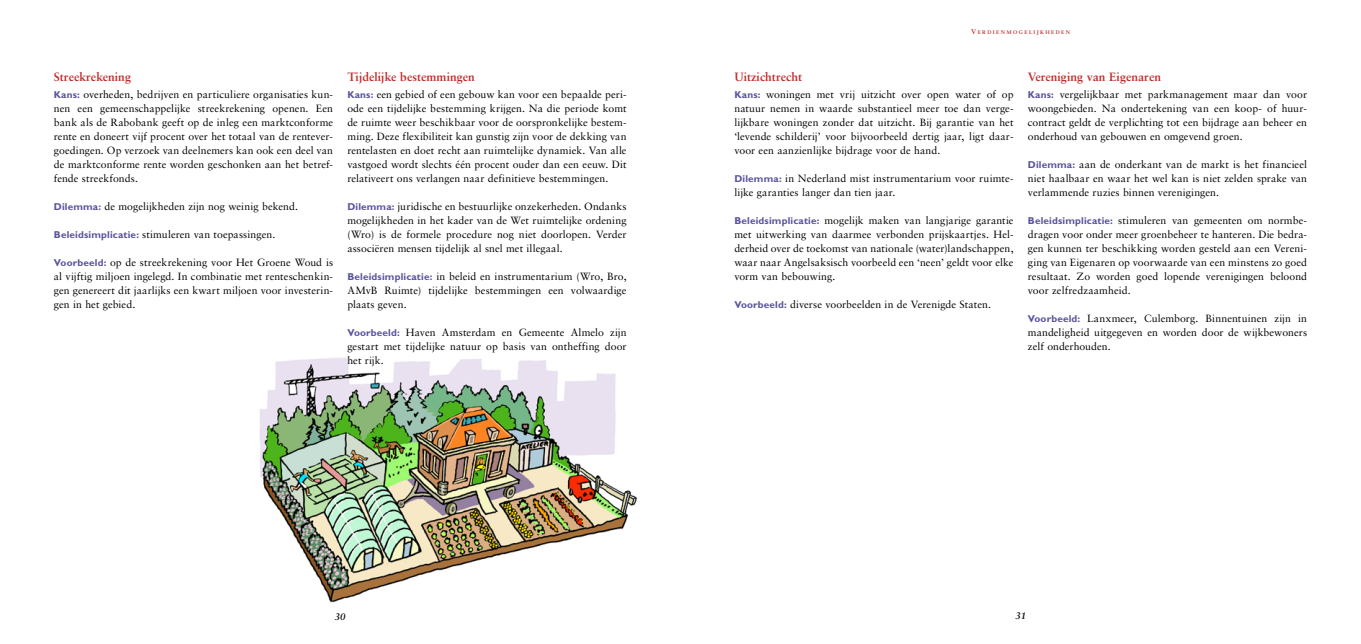
<style>
.page{position:relative;width:1361px;height:644px;background:#fff}
.page>*{position:absolute;margin:0;border:0;box-sizing:border-box;transform-origin:0 0}
.t1{font:700 12px "Sabon LT Std";letter-spacing:.005em;color:#bf2a2a}
.t2{font:10.5px/14px "Sabon LT Std";letter-spacing:.005em;color:#000;text-align:justify}
.t3{font:italic 700 9.5px "Sabon LT Std";color:#000}
.t4{font:5.2px "Sabon Bold Os F";letter-spacing:.265em;color:#bf2a2a}
.s1{font-family:"Gill Sans Std";font-weight:700;font-size:10px;color:#59549c}
.s2{font-size:7px}
</style>
<div class="page">
<img style="left:259px;top:357px;width:379px;height:246px">
<p class="t1" style="left:54px;top:69px;width:79px">Streekrekening</p>
<p class="t2" style="left:54px;top:87px;width:281px"><span class="s1">Kans:</span> overheden, bedrijven en particuliere organisaties kun&shy;nen een gemeenschappelijke streekrekening openen. Een bank als de Rabobank geeft op de inleg een marktconforme rente en doneert vijf procent over het totaal van de rentever&shy;goedingen. Op verzoek van deelnemers kan ook een deel van de marktconforme rente worden geschonken aan het betref&shy;fende streekfonds.</p>
<p class="t2" style="left:54px;top:199px;width:246px"><span class="s1">Dilemma:</span> de mogelijkheden zijn nog weinig bekend.</p>
<p class="t2" style="left:54px;top:227px;width:223px"><span class="s1">Beleidsimplicatie:</span> stimuleren van toepassingen.</p>
<p class="t2" style="left:54px;top:255px;width:281px"><span class="s1">Voorbeeld:</span> op de streekrekening voor Het Groene Woud is al vijftig miljoen ingelegd. In combinatie met renteschenkin&shy;gen genereert dit jaarlijks een kwart miljoen voor investerin&shy;gen in het gebied.</p>
<p class="t1" style="left:347px;top:69px;width:129px">Tijdelijke bestemmingen</p>
<p class="t2" style="left:347px;top:87px;width:281px"><span class="s1">Kans:</span> een gebied of een gebouw kan voor een bepaalde peri&shy;ode een tijdelijke bestemming krijgen. Na die periode komt de ruimte weer beschikbaar voor de oorspronkelijke bestem&shy;ming. Deze flexibiliteit kan gunstig zijn voor de dekking van rentelasten en doet recht aan ruimtelijke dynamiek. Van alle vastgoed wordt slechts één procent ouder dan een eeuw. Dit relativeert ons verlangen naar definitieve bestemmingen.</p>
<p class="t2" style="left:347px;top:199px;width:281px"><span class="s1">Dilemma:</span> juridische en bestuurlijke onzekerheden. Ondanks mogelijkheden in het kader van de Wet ruimtelijke ordening (Wro) is de formele procedure nog niet doorlopen. Verder associëren mensen tijdelijk al snel met illegaal.</p>
<p class="t2" style="left:347px;top:269px;width:281px"><span class="s1">Beleidsimplicatie:</span> in beleid en instrumentarium (Wro, Bro, AMvB Ruimte) tijdelijke bestemmingen een volwaardige plaats geven.</p>
<p class="t2" style="left:347px;top:325px;width:281px"><span class="s1">Voorbeeld:</span> Haven Amsterdam en Gemeente Almelo zijn gestart met tijdelijke natuur op basis van ontheffing door het rijk.</p>
<p class="t4" style="left:971px;top:29px;width:101px"><span class="s2">V</span>ERDIENMOGELIJKHEDEN</p>
<p class="t1" style="left:734px;top:69px;width:69px">Uitzichtrecht</p>
<p class="t2" style="left:734px;top:87px;width:281px"><span class="s1">Kans:</span> woningen met vrij uitzicht over open water of op natuur nemen in waarde substantieel meer toe dan verge&shy;lijkbare woningen zonder dat uitzicht. Bij garantie van het ‘levende schilderij’ voor bijvoorbeeld dertig jaar, ligt daar&shy;voor een aanzienlijke bijdrage voor de hand.</p>
<p class="t2" style="left:734px;top:171px;width:281px"><span class="s1">Dilemma:</span> in Nederland mist instrumentarium voor ruimte&shy;lijke garanties langer dan tien jaar.</p>
<p class="t2" style="left:734px;top:213px;width:281px"><span class="s1">Beleidsimplicatie:</span> mogelijk maken van langjarige garantie met uitwerking van daarmee verbonden prijskaartjes. Hel&shy;derheid over de toekomst van nationale (water)landschappen, waar naar Angelsaksisch voorbeeld een ‘neen’ geldt voor elke vorm van bebouwing.</p>
<p class="t2" style="left:734px;top:297px;width:258px"><span class="s1">Voorbeeld:</span> diverse voorbeelden in de Verenigde Staten.</p>
<p class="t1" style="left:1028px;top:69px;width:135px">Vereniging van Eigenaren</p>
<p class="t2" style="left:1028px;top:87px;width:281px"><span class="s1">Kans:</span> vergelijkbaar met parkmanagement maar dan voor woongebieden. Na ondertekening van een koop- of huur&shy;contract geldt de verplichting tot een bijdrage aan beheer en onderhoud van gebouwen en omgevend groen.</p>
<p class="t2" style="left:1028px;top:157px;width:281px"><span class="s1">Dilemma:</span> aan de onderkant van de markt is het financieel niet haalbaar en waar het wel kan is niet zelden sprake van verlammende ruzies binnen verenigingen.</p>
<p class="t2" style="left:1028px;top:213px;width:281px"><span class="s1">Beleidsimplicatie:</span> stimuleren van gemeenten om normbe&shy;dragen voor onder meer groenbeheer te hanteren. Die bedra&shy;gen kunnen ter beschikking worden gesteld aan een Vereni&shy;ging van Eigenaren op voorwaarde van een minstens zo goed resultaat. Zo worden goed lopende verenigingen beloond voor zelfredzaamheid.</p>
<p class="t2" style="left:1028px;top:311px;width:281px"><span class="s1">Voorbeeld:</span> Lanxmeer, Culemborg. Binnentuinen zijn in mandeligheid uitgegeven en worden door de wijkbewoners zelf onderhouden.</p>
<p class="t3" style="left:335px;top:610px;width:12px">30</p>
<p class="t3" style="left:1015px;top:609px;width:12px">31</p>
</div>
